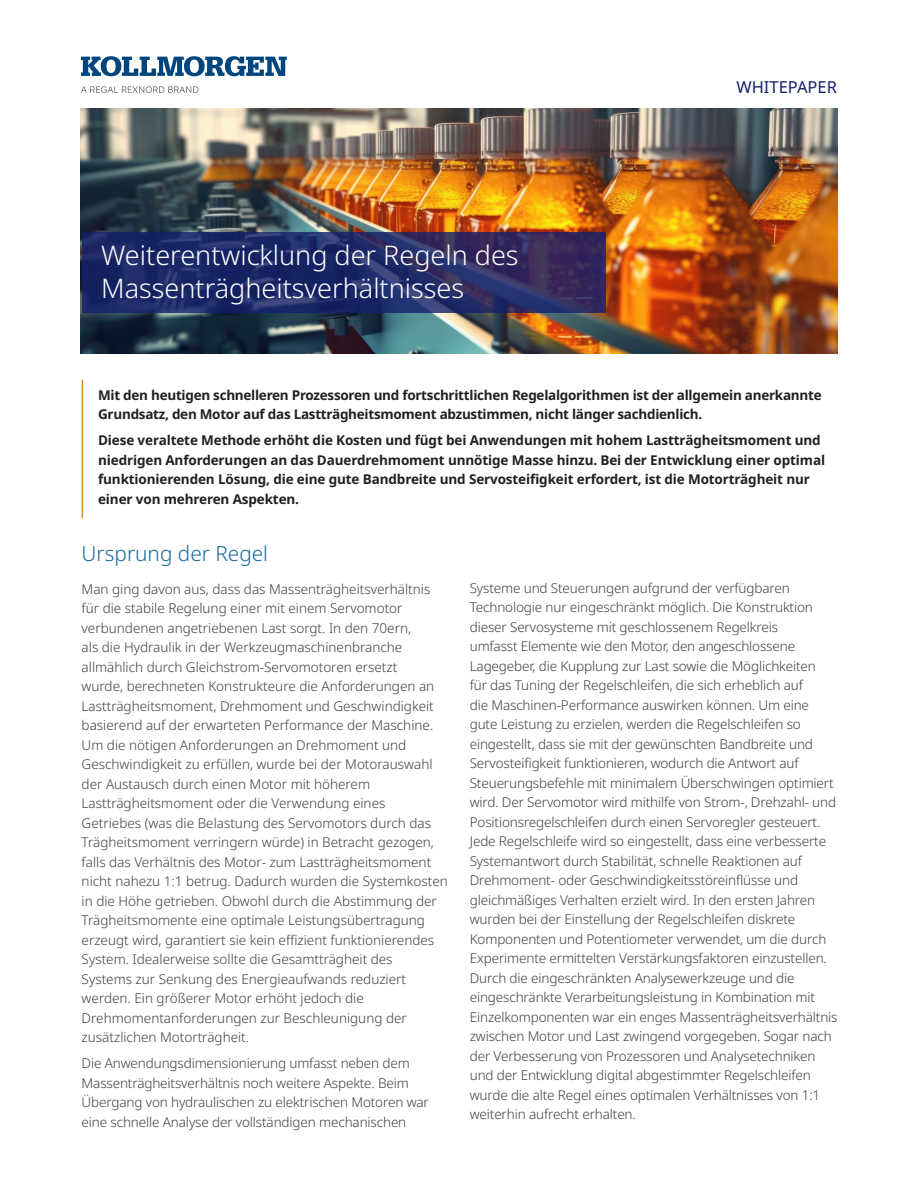
<style>
.page{position:relative;width:918px;height:1188px;background:#fff}
.page>*{position:absolute;margin:0;border:0;box-sizing:border-box;transform-origin:0 0}
.Header_title{font:300 27px/33px "Noto Sans";color:#fff}
.Title{font:300 20.85px "Noto Sans";color:#1a6899}
.t1{font:16.5px "Noto Sans";color:#14206c}
.Body{font:300 13.5px/19.5px "Noto Sans";letter-spacing:-.01em;color:#3e3e3f}
.t2{font:700 13.5px/19.5px "Noto Sans";letter-spacing:-.01em;color:#231f20}
</style>
<div class="page">
<img style="left:80px;top:108px;width:758px;height:246px">
<svg style="left:82px;top:232px;width:523px;height:81px;background:#242a65"></svg>
<hr style="left:82px;top:380px;width:1px;height:138px;background:#de8b20">
<svg style="left:81px;top:86px;width:118px;height:7px"></svg>
<svg style="left:81px;top:56px;width:206px;height:20px"></svg>
<p class="Header_title" style="left:101px;top:240px;width:419px">Weiterentwicklung der Regeln des<br>Massenträgheitsverhältnisses</p>
<p class="t1" style="left:736px;top:77px;width:102px">WHITEPAPER</p>
<p class="t2" style="left:98px;top:385px;width:725px">Mit den heutigen schnelleren Prozessoren und fortschrittlichen Regelalgorithmen ist der allgemein anerkannte<br>Grundsatz, den Motor auf das Lastträgheitsmoment abzustimmen, nicht länger sachdienlich.</p>
<p class="t2" style="left:98px;top:431px;width:729px">Diese veraltete Methode erhöht die Kosten und fügt bei Anwendungen mit hohem Lastträgheitsmoment und niedrigen Anforderungen an das Dauerdrehmoment unnötige Masse hinzu. Bei der Entwicklung einer optimal funktionierenden Lösung, die eine gute Bandbreite und Servosteifigkeit erfordert, ist die Motorträgheit nur einer von mehreren Aspekten.</p>
<p class="Title" style="left:82px;top:541px;width:188px">Ursprung der Regel</p>
<p class="Body" style="left:82px;top:579px;width:368px">Man ging davon aus, dass das Massenträgheitsverhältnis für die stabile Regelung einer mit einem Servomotor verbundenen angetriebenen Last sorgt. In den 70ern,<br>als die Hydraulik in der Werkzeugmaschinenbranche allmählich durch Gleichstrom-Servomotoren ersetzt<br>wurde, berechneten Konstrukteure die Anforderungen an Lastträgheitsmoment, Drehmoment und Geschwindigkeit basierend auf der erwarteten Performance der Maschine.<br>Um die nötigen Anforderungen an Drehmoment und Geschwindigkeit zu erfüllen, wurde bei der Motorauswahl der Austausch durch einen Motor mit höherem Lastträgheitsmoment oder die Verwendung eines Getriebes (was die Belastung des Servomotors durch das Trägheitsmoment verringern würde) in Betracht gezogen, falls das Verhältnis des Motor- zum Lastträgheitsmoment nicht nahezu 1:1 betrug. Dadurch wurden die Systemkosten in die Höhe getrieben. Obwohl durch die Abstimmung der Trägheitsmomente eine optimale Leistungsübertragung erzeugt wird, garantiert sie kein effizient funktionierendes System. Idealerweise sollte die Gesamtträgheit des<br>Systems zur Senkung des Energieaufwands reduziert werden. Ein größerer Motor erhöht jedoch die Drehmomentanforderungen zur Beschleunigung der zusätzlichen Motorträgheit.</p>
<p class="Body" style="left:82px;top:1054px;width:349px">Die Anwendungsdimensionierung umfasst neben dem Massenträgheitsverhältnis noch weitere Aspekte. Beim Übergang von hydraulischen zu elektrischen Motoren war eine schnelle Analyse der vollständigen mechanischen</p>
<p class="Body" style="left:470px;top:578px;width:369px">Systeme und Steuerungen aufgrund der verfügbaren Technologie nur eingeschränkt möglich. Die Konstruktion dieser Servosysteme mit geschlossenem Regelkreis<br>umfasst Elemente wie den Motor, den angeschlossene Lagegeber, die Kupplung zur Last sowie die Möglichkeiten<br>für das Tuning der Regelschleifen, die sich erheblich auf<br>die Maschinen-Performance auswirken können. Um eine gute Leistung zu erzielen, werden die Regelschleifen so eingestellt, dass sie mit der gewünschten Bandbreite und Servosteifigkeit funktionieren, wodurch die Antwort auf Steuerungsbefehle mit minimalem Überschwingen optimiert wird. Der Servomotor wird mithilfe von Strom-, Drehzahl- und Positionsregelschleifen durch einen Servoregler gesteuert.<br>Jede Regelschleife wird so eingestellt, dass eine verbesserte Systemantwort durch Stabilität, schnelle Reaktionen auf Drehmoment- oder Geschwindigkeitsstöreinflüsse und gleichmäßiges Verhalten erzielt wird. In den ersten Jahren wurden bei der Einstellung der Regelschleifen diskrete Komponenten und Potentiometer verwendet, um die durch Experimente ermittelten Verstärkungsfaktoren einzustellen.<br>Durch die eingeschränkten Analysewerkzeuge und die eingeschränkte Verarbeitungsleistung in Kombination mit Einzelkomponenten war ein enges Massenträgheitsverhältnis zwischen Motor und Last zwingend vorgegeben. Sogar nach der Verbesserung von Prozessoren und Analysetechniken und der Entwicklung digital abgestimmter Regelschleifen wurde die alte Regel eines optimalen Verhältnisses von 1:1 weiterhin aufrecht erhalten.</p>
</div>
